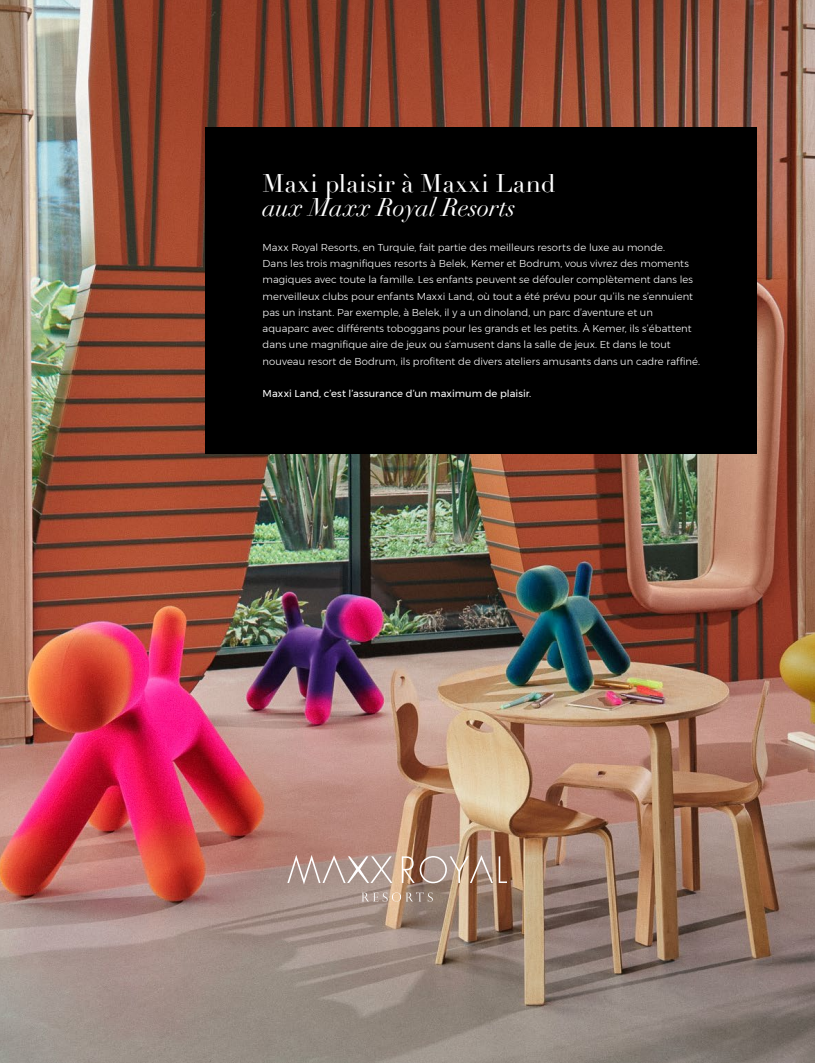
<style>
.page{position:relative;width:815px;height:1063px;background:#fff}
.page>*{position:absolute;margin:0;border:0;box-sizing:border-box;transform-origin:0 0}
.t1{font:25px "Didot";letter-spacing:.015em;color:#fff}
.t2{font:italic 25px "Didot";letter-spacing:-.005em;color:#fff}
.t3{font:300 10px/16.2px "Montserrat";letter-spacing:.005em;color:#fff}
.t4{font:10px "Montserrat";letter-spacing:.005em;color:#fff}
</style>
<div class="page">
<img style="left:0;top:0;width:815px;height:1063px">
<div style="left:206px;top:128px;width:551px;height:326px;background:#000"></div>
<svg style="left:402px;top:855px;width:91px;height:28px"></svg>
<svg style="left:499px;top:856px;width:8px;height:27px"></svg>
<svg style="left:287px;top:855px;width:105px;height:29px"></svg>
<svg style="left:362px;top:892px;width:71px;height:10px"></svg>
<h1 class="t1" style="left:263px;top:168px;width:294px">Maxi plaisir à Maxxi Land</h1>
<h1 class="t2" style="left:263px;top:192px;width:255px">aux Maxx Royal Resorts</h1>
<p class="t3" style="left:263px;top:239px;width:439px">Maxx Royal Resorts, en Turquie, fait partie des meilleurs resorts de luxe au monde.<br>Dans les trois magnifiques resorts à Belek, Kemer et Bodrum, vous vivrez des moments magiques avec toute la famille. Les enfants peuvent se défouler complètement dans les merveilleux clubs pour enfants Maxxi Land, où tout a été prévu pour qu’ils ne s’ennuient pas un instant. Par exemple, à Belek, il y a un dinoland, un parc d’aventure et un aquaparc avec différents toboggans pour les grands et les petits. À Kemer, ils s’ébattent dans une magnifique aire de jeux ou s’amusent dans la salle de jeux. Et dans le tout nouveau resort de Bodrum, ils profitent de divers ateliers amusants dans un cadre raffiné.</p>
<p class="t4" style="left:263px;top:386px;width:270px">Maxxi Land, c’est l’assurance d’un maximum de plaisir.</p>
</div>
